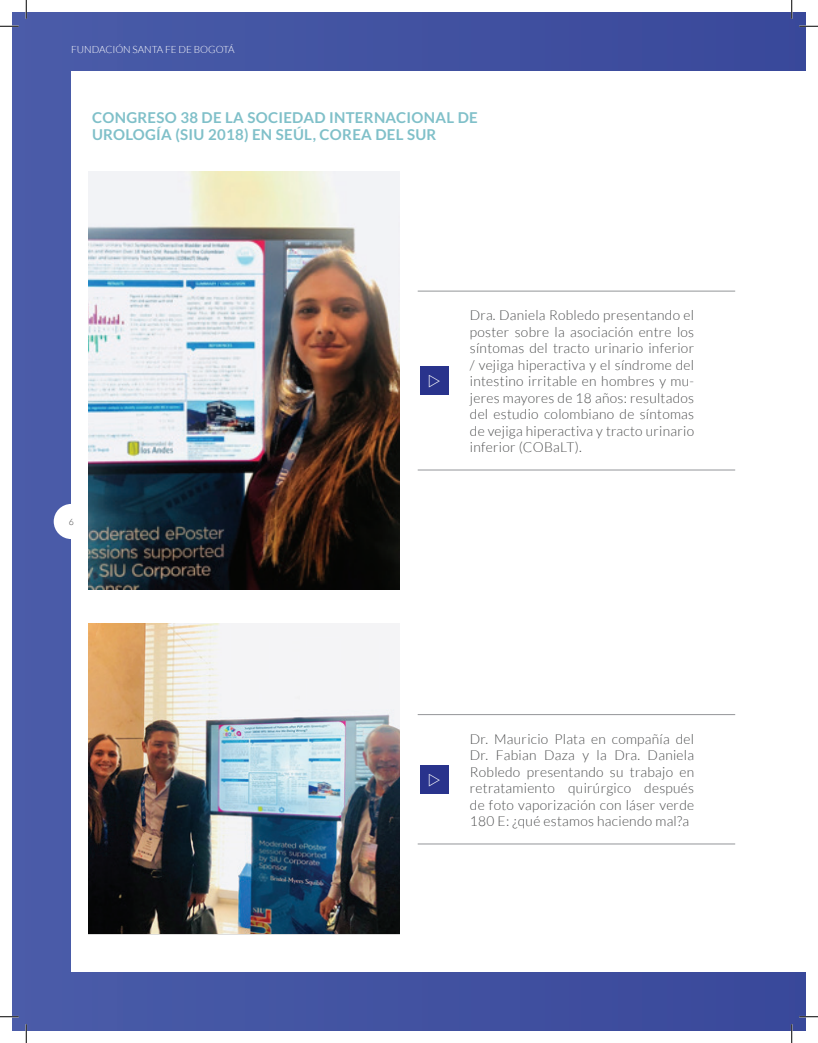
<style>
.page{position:relative;width:818px;height:1043px;background:#fff}
.page>*{position:absolute;margin:0;border:0;box-sizing:border-box;transform-origin:0 0}
.t1{font:700 15px/17.5px "Lato";letter-spacing:.02em;color:#80c0c9}
.t2{font:300 13.75px/16.5px "Lato";letter-spacing:.02em;color:#4b4c4d;text-align:justify}
.t3{font:300 10px "Lato";letter-spacing:-.005em;color:#fff}
.t4{font:300 8.75px "Lato";color:#3e3e3f}
</style>
<div class="page">
<div style="left:12px;top:12px;width:793px;height:1018px;background:linear-gradient(to right,#4a5ca8,#39489a)"></div>
<div style="left:71px;top:71px;width:734px;height:900px;background:#fff"></div>
<div style="left:54px;top:504px;width:35px;height:35px;background:#fff;border-radius:50%"></div>
<img style="left:89px;top:172px;width:310px;height:417px">
<img style="left:89px;top:624px;width:310px;height:310px">
<hr style="left:417px;top:714px;width:318px;height:1px;background:#939598">
<hr style="left:417px;top:843px;width:318px;height:1px;background:#939598">
<hr style="left:417px;top:291px;width:318px;height:1px;background:#939598">
<hr style="left:417px;top:470px;width:318px;height:1px;background:#939598">
<div style="left:420px;top:366px;width:28px;height:29px;background:#29338c"></div>
<div style="left:420px;top:765px;width:28px;height:28px;background:#29338c"></div>
<svg style="left:0;top:25px;width:19px;height:2px"></svg>
<svg style="left:799px;top:25px;width:19px;height:2px"></svg>
<svg style="left:0;top:1015px;width:19px;height:2px"></svg>
<svg style="left:799px;top:1015px;width:19px;height:2px"></svg>
<svg style="left:25px;top:0;width:2px;height:19px"></svg>
<svg style="left:25px;top:1024px;width:2px;height:18px"></svg>
<svg style="left:790px;top:0;width:2px;height:19px"></svg>
<svg style="left:790px;top:1024px;width:2px;height:18px"></svg>
<p class="t3" style="left:71px;top:44px;width:165px">FUNDACIÓN SANTA FE DE BOGOTÁ</p>
<p class="t1" style="left:92px;top:108px;width:387px">CONGRESO 38 DE LA SOCIEDAD INTERNACIONAL DE<br>UROLOGÍA (SIU 2018) EN SEÚL, COREA DEL SUR</p>
<p class="t4" style="left:69px;top:517px;width:7px">6</p>
<p class="t2" style="left:470px;top:307px;width:226px">Dra. Daniela Robledo presentando el poster sobre la asociación entre los síntomas del tracto urinario inferior / vejiga hiperactiva y el síndrome del intestino irritable en hombres y mu&shy;jeres mayores de 18 años: resultados del estudio colombiano de síntomas de vejiga hiperactiva y tracto urinario inferior (COBaLT).</p>
<p class="t2" style="left:470px;top:730px;width:226px">Dr. Mauricio Plata en compañía del Dr. Fabian Daza y la Dra. Daniela Robledo presentando su trabajo en retratamiento quirúrgico después de foto vaporización con láser verde 180 E: ¿qué estamos haciendo mal?a</p>
</div>
